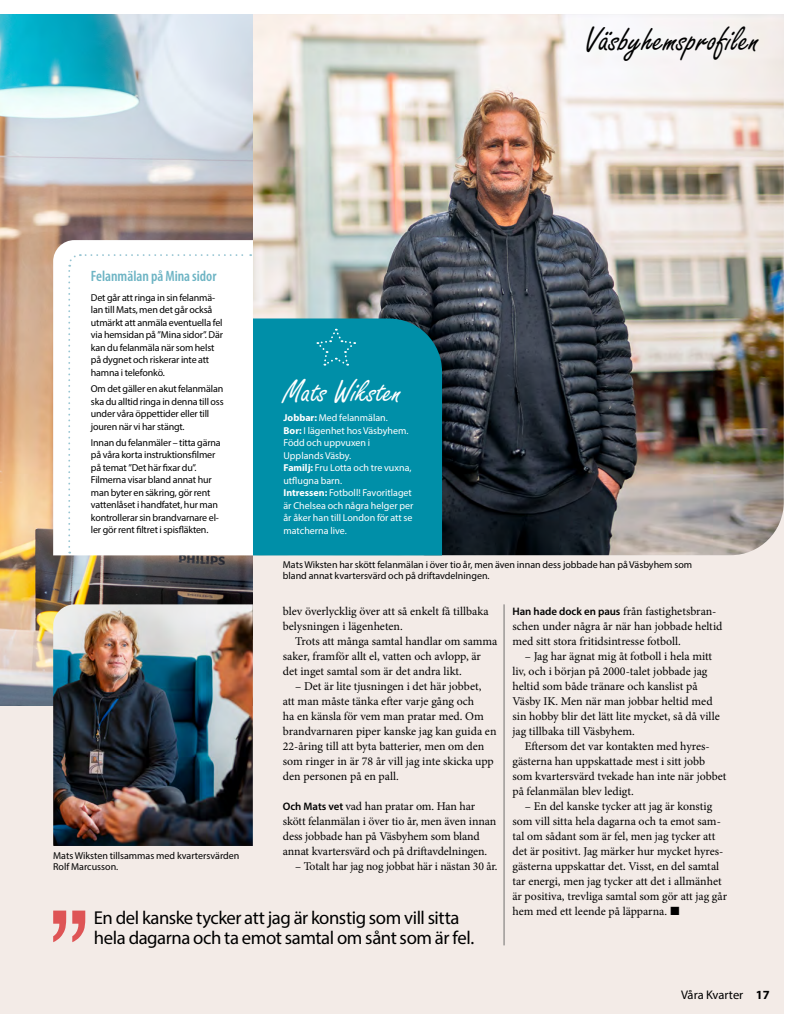
<style>
.page{position:relative;width:798px;height:1028px;background:#fff}
.page>*{position:absolute;margin:0;border:0;box-sizing:border-box;transform-origin:0 0}
.t1{font:37.5px "Freestyle Script";color:#000}
.t2{font:33.75px "Freestyle Script";letter-spacing:-.01em;color:#fff}
.t3{font:18.62px/20.8px "Myriad Pro";letter-spacing:-.025em;color:#000}
.t4{font:600 condensed 15px "Myriad Pro";color:#6db4c4}
.t5{font:12.5px "Myriad Pro";letter-spacing:-.005em;color:#000}
.BRÖD___indrag{font:11.88px/15px "Minion Pro";letter-spacing:-.005em;color:#000}
.BRÖD{font:11.88px/15px "Minion Pro";letter-spacing:-.005em;color:#000}
.FAKTA___bröd{font:10px/12.5px "Myriad Pro";letter-spacing:-.015em;color:#000}
.FAKTA___bröd-2{font:10px/12.5px "Myriad Pro";color:#fff}
.Bildtext{font:10px/11.2px "Myriad Pro";color:#000}
.s1{font-weight:700}
.s2{font-family:"Myriad Pro";font-weight:600;font-size:10.88px}
</style>
<div class="page">
<div style="left:0;top:14px;width:783px;height:999px;background:#f3ebe7"></div>
<img style="left:0;top:14px;width:253px;height:691px">
<img style="left:253px;top:14px;width:530px;height:541px">
<div style="left:253px;top:318px;width:189px;height:237px;background:#008fa8"></div>
<svg style="left:53px;top:240px;width:200px;height:315px;background:#fdfcfb"></svg>
<svg style="left:53px;top:910px;width:32px;height:32px"></svg>
<div style="left:68px;top:253px;width:183px;height:300px;background:#fff"></div>
<hr style="left:503px;top:604px;width:1px;height:341px;background:#706f6f">
<img style="left:53px;top:604px;width:200px;height:242px">
<svg style="left:316px;top:329px;width:39px;height:37px"></svg>
<h1 class="t1" style="left:584px;top:19px;width:177px">Väsbyhemsprofilen</h1>
<h3 class="t4" style="left:91px;top:267px;width:127px">Felanmälan på Mina sidor</h3>
<p class="FAKTA___bröd" style="left:91px;top:291px;width:134px">Det går att ringa in sin felanmä&shy;lan till Mats, men det går också utmärkt att anmäla eventuella fel via hemsidan på ”Mina sidor”. Där kan du felanmäla när som helst på dygnet och riskerar inte att hamna i telefonkö.</p>
<p class="FAKTA___bröd" style="left:91px;top:382px;width:134px">Om det gäller en akut felanmälan ska du alltid ringa in denna till oss under våra öppettider eller till jouren när vi har stängt.</p>
<p class="FAKTA___bröd" style="left:91px;top:436px;width:131px">Innan du felanmäler – titta gärna på våra korta instruktionsfilmer på temat ”Det här fixar du”.<br>Filmerna visar bland annat hur man byter en säkring, gör rent vattenlåset i handfatet, hur man kontrollerar sin brandvarnare el&shy;ler gör rent filtret i spisfläkten.</p>
<h3 class="t2" style="left:283px;top:373px;width:120px">Mats Wiksten</h3>
<p class="FAKTA___bröd-2" style="left:283px;top:411px;width:106px"><span class="s1">Jobbar:</span> Med felanmälan.</p>
<p class="FAKTA___bröd-2" style="left:283px;top:424px;width:126px"><span class="s1">Bor:</span> I lägenhet hos Väsbyhem.<br>Född och uppvuxen i<br>Upplands Väsby.</p>
<p class="FAKTA___bröd-2" style="left:283px;top:461px;width:129px"><span class="s1">Familj:</span> Fru Lotta och tre vuxna, utflugna barn.</p>
<p class="FAKTA___bröd-2" style="left:283px;top:486px;width:131px"><span class="s1">Intressen:</span> Fotboll! Favoritlaget är Chelsea och några helger per år åker han till London för att se matcherna live.</p>
<p class="Bildtext" style="left:283px;top:559px;width:411px">Mats Wiksten har skött felanmälan i över tio år, men även innan dess jobbade han på Väsbyhem som bland annat kvartersvärd och på driftavdelningen.</p>
<p class="Bildtext" style="left:53px;top:849px;width:188px">Mats Wiksten tillsammas med kvartersvärden<br>Rolf Marcusson.</p>
<p class="BRÖD___indrag" style="left:283px;top:604px;width:207px">blev överlycklig över att så enkelt få tillbaka belysningen i lägenheten.</p>
<p class="BRÖD___indrag" style="left:283px;top:634px;width:216px;text-indent:12px">Trots att många samtal handlar om samma saker, framför allt el, vatten och avlopp, är det inget samtal som är det andra likt.</p>
<p class="BRÖD___indrag" style="left:283px;top:679px;width:215px;text-indent:12px">– Det är lite tjusningen i det här jobbet, att man måste tänka efter varje gång och<br>ha en känsla för vem man pratar med. Om brandvarnaren piper kanske jag kan guida en 22-åring till att byta batterier, men om den som ringer in är 78 år vill jag inte skicka upp den personen på en pall.</p>
<p class="BRÖD" style="left:283px;top:799px;width:215px"><span class="s2">Och Mats vet</span> vad han pratar om. Han har skött felanmälan i över tio år, men även innan dess jobbade han på Väsbyhem som bland annat kvartersvärd och på driftavdelningen.</p>
<p class="BRÖD___indrag" style="left:295px;top:859px;width:204px">– Totalt har jag nog jobbat här i nästan 30 år.</p>
<p class="t3" style="left:94px;top:906px;width:381px">En del kanske tycker att jag är konstig som vill sitta hela dagarna och ta emot samtal om sånt som är fel.</p>
<p class="BRÖD" style="left:512px;top:604px;width:211px"><span class="s2">Han hade dock en paus</span> från fastighetsbran&shy;schen under några år när han jobbade heltid med sitt stora fritidsintresse fotboll.</p>
<p class="BRÖD___indrag" style="left:512px;top:649px;width:209px;text-indent:12px">– Jag har ägnat mig åt fotboll i hela mitt liv, och i början på 2000-talet jobbade jag heltid som både tränare och kanslist på Väsby IK. Men när man jobbar heltid med sin hobby blir det lätt lite mycket, så då ville jag tillbaka till Väsbyhem.</p>
<p class="BRÖD___indrag" style="left:512px;top:739px;width:215px;text-indent:12px">Eftersom det var kontakten med hyres&shy;gästerna han uppskattade mest i sitt jobb som kvartersvärd tvekade han inte när jobbet på felanmälan blev ledigt.</p>
<p class="BRÖD___indrag" style="left:512px;top:799px;width:216px;text-indent:12px">– En del kanske tycker att jag är konstig som vill sitta hela dagarna och ta emot sam&shy;tal om sådant som är fel, men jag tycker att det är positivt. Jag märker hur mycket hyres&shy;gästerna uppskattar det. Visst, en del samtal tar energi, men jag tycker att det i allmänhet är positiva, trevliga samtal som gör att jag går hem med ett leende på läpparna. ■</p>
<p class="t5" style="left:680px;top:987px;width:90px">Våra Kvarter <span class="s1">17</span></p>
</div>
